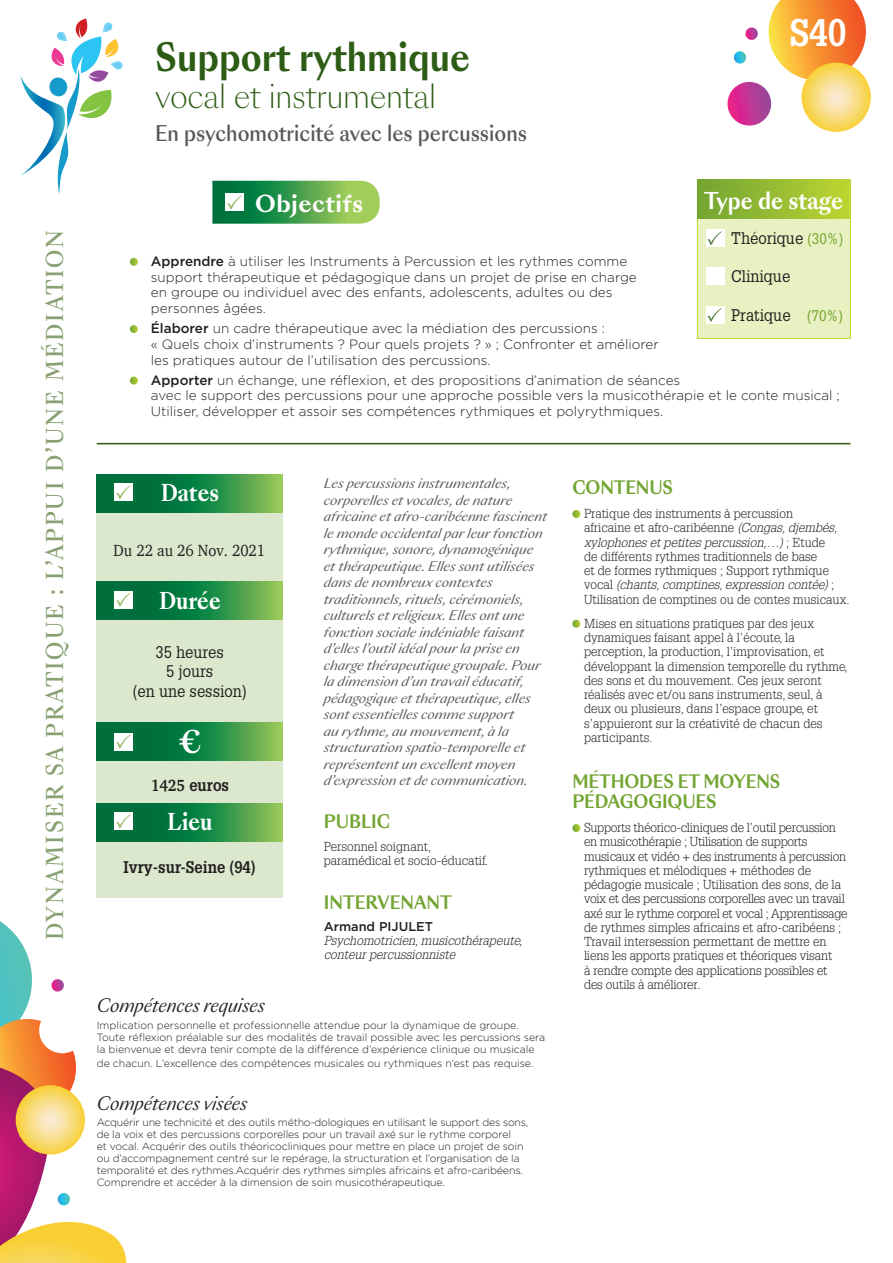
<style>
.page{position:relative;width:893px;height:1263px;background:#fff}
.page>*{position:absolute;margin:0;border:0;box-sizing:border-box;transform-origin:0 0}
.t1{font:700 37.5px "Sang Bleu Sunrise";color:#2d5c14;scale:.9 1}
.t2{font:700 37.5px "Glypha LT Std";color:#fff;scale:.9 1}
.t3{font:300 31.5px "Sang Bleu Sunrise";letter-spacing:-.01em;color:#2d5c14;scale:.9 1}
.t4{font:700 30px "Sang Bleu Kingdom";color:#fff;scale:.9 1}
.t5{font:500 22.5px "Sang Bleu Kingdom";letter-spacing:.1em;color:#88a172;scale:.9 1}
.t6{font:700 22.5px "Sang Bleu Kingdom";color:#fff;scale:.9 1}
.t7{font:700 22.5px "Sang Bleu Sunrise";letter-spacing:.005em;color:#fff;scale:.9 1}
.t8{font:700 22.5px "Sang Bleu Sunrise";letter-spacing:.005em;color:#fff}
.t9{font:500 21px "Sang Bleu Sunrise";color:#57585a;scale:.9 1}
.t10{font:700 18px/19.5px "Sang Bleu Sunrise";letter-spacing:-.01em;color:#73a532;scale:.9 1}
.t11{font:italic 18px "Sang Bleu Sunrise";color:#231f20;scale:.9 1}
.t12{font:16.5px/19.5px "Glypha LT Std";color:#231f20;text-align:center;scale:.9 1}
.t13{font:700 16.5px "Glypha LT Std";color:#231f20;scale:.9 1}
.t14{font:16.5px "Charter";color:#231f20;scale:.9 1}
.t15{font:300 13.5px/15.8px "Gotham";color:#231f20}
.t16{font:300 12.75px/14.2px "Glypha LT Std";color:#231f20}
.t17{font:italic 12.75px/16.5px "Sang Bleu Sunrise";color:#57585a}
.t18{font:italic 300 12.75px/14.2px "Glypha LT Std";color:#231f20}
.t19{font:500 12.75px "Gotham";color:#231f20}
.t20{font:300 10.5px/12px "Gotham";letter-spacing:-.01em;color:#231f20}
.s1{font-size:15px;color:#73a532}
.s2{font-weight:500}
.s3{font-family:"Charter"}
.s4{font-style:italic}
</style>
<div class="page">
<div style="left:97px;top:474px;width:186px;height:423px;background:#dce8cd"></div>
<svg style="left:97px;top:474px;width:186px;height:38px"></svg>
<svg style="left:97px;top:581px;width:186px;height:39px"></svg>
<svg style="left:97px;top:722px;width:186px;height:39px"></svg>
<svg style="left:130px;top:258px;width:8px;height:8px"></svg>
<svg style="left:130px;top:325px;width:8px;height:8px"></svg>
<svg style="left:130px;top:377px;width:8px;height:8px"></svg>
<svg style="left:572px;top:510px;width:8px;height:8px"></svg>
<svg style="left:572px;top:620px;width:8px;height:8px"></svg>
<svg style="left:572px;top:824px;width:8px;height:8px"></svg>
<div style="left:115px;top:483px;width:18px;height:18px;background:#fff"></div>
<svg style="left:116px;top:485px;width:15px;height:14px"></svg>
<div style="left:115px;top:590px;width:18px;height:18px;background:#fff"></div>
<svg style="left:116px;top:592px;width:15px;height:15px"></svg>
<div style="left:115px;top:732px;width:18px;height:18px;background:#fff"></div>
<svg style="left:116px;top:734px;width:15px;height:14px"></svg>
<svg style="left:97px;top:803px;width:186px;height:38px"></svg>
<div style="left:115px;top:812px;width:18px;height:18px;background:#fff"></div>
<svg style="left:116px;top:814px;width:15px;height:14px"></svg>
<div style="left:697px;top:180px;width:154px;height:159px;background:#e9f0c1;border:1px solid #bed630"></div>
<div style="left:697px;top:180px;width:153px;height:38px;background:linear-gradient(to right,#71a434,#bcd531)"></div>
<div style="left:706px;top:229px;width:18px;height:18px;background:#fff"></div>
<svg style="left:707px;top:231px;width:15px;height:14px"></svg>
<div style="left:706px;top:267px;width:18px;height:18px;background:#fff"></div>
<div style="left:706px;top:306px;width:18px;height:18px;background:#fff"></div>
<svg style="left:707px;top:308px;width:15px;height:14px"></svg>
<svg style="left:212px;top:181px;width:168px;height:43px"></svg>
<svg style="left:727px;top:0;width:143px;height:126px"></svg>
<svg style="left:801px;top:63px;width:70px;height:69px"></svg>
<svg style="left:0;top:921px;width:126px;height:342px"></svg>
<hr style="left:97px;top:443px;width:753px;height:1px;background:#2d5c14">
<svg style="left:20px;top:19px;width:103px;height:176px"></svg>
<h3 class="t5" style="left:39px;top:940px;width:791px;rotate:-90deg">DYNAMISER SA PRATIQUE : L’APPUI D’UNE MÉDIATION</h3>
<h1 class="t1" style="left:155px;top:30px;width:351px">Support rythmique</h1>
<h2 class="t3" style="left:155px;top:75px;width:314px">vocal et instrumental</h2>
<h3 class="t9" style="left:155px;top:119px;width:415px">En psychomotricité avec les percussions</h3>
<h1 class="t2" style="left:790px;top:9px;width:65px">S40</h1>
<h3 class="t8" style="left:255px;top:187px;width:110px">Objectifs</h3>
<h3 class="t7" style="left:704px;top:185px;width:156px">Type de stage</h3>
<p class="t12" style="left:731px;top:228px;width:126px">Théorique <span class="s1">(30%)</span></p>
<p class="t12" style="left:731px;top:266px;width:67px">Clinique</p>
<p class="t12" style="left:731px;top:305px;width:126px">Pratique <span class="s1">(70%)</span></p>
<p class="t15" style="left:151px;top:253px;width:487px"><span class="s2">Apprendre</span> à utiliser les Instruments à Percussion et les rythmes comme support thérapeutique et pédagogique dans un projet de prise en charge en groupe ou individuel avec des enfants, adolescents, adultes ou des personnes âgées.</p>
<p class="t15" style="left:151px;top:320px;width:509px"><span class="s2">Élaborer</span> un cadre thérapeutique avec la médiation des percussions :<br>« Quels choix d’instruments ? Pour quels projets ? » ; Confronter et améliorer les pratiques autour de l’utilisation des percussions.</p>
<p class="t15" style="left:151px;top:372px;width:690px"><span class="s2">Apporter</span> un échange, une réflexion, et des propositions d’animation de séances<br>avec le support des percussions pour une approche possible vers la musicothérapie et le conte musical ;<br>Utiliser, développer et assoir ses compétences rythmiques et polyrythmiques.</p>
<h3 class="t6" style="left:161px;top:477px;width:66px">Dates</h3>
<p class="t14" style="left:114px;top:536px;width:170px">Du 22 au 26 Nov. 2021</p>
<h3 class="t6" style="left:159px;top:584px;width:70px">Durée</h3>
<p class="t12" style="left:133px;top:641px;width:128px">35 heures<br>5 jours<br>(en une session)</p>
<h3 class="t4" style="left:178px;top:721px;width:27px">€</h3>
<p class="t13" style="left:151px;top:775px;width:88px"><span class="s3">1425</span> euros</p>
<h3 class="t6" style="left:167px;top:806px;width:52px">Lieu</h3>
<p class="t13" style="left:124px;top:857px;width:148px">Ivry-sur-Seine (94)</p>
<p class="t17" style="left:324px;top:476px;width:225px">Les percussions instrumentales, corporelles et vocales, de nature africaine et afro-caribéenne fascinent le monde occidental par leur fonction rythmique, sonore, dynamogénique et thérapeutique. Elles sont utilisées dans de nombreux contextes traditionnels, rituels, cérémoniels, culturels et religieux. Elles ont une fonction sociale indéniable faisant d’elles l’outil idéal pour la prise en charge thérapeutique groupale. Pour la dimension d’un travail éducatif, pédagogique et thérapeutique, elles sont essentielles comme support<br>au rythme, au mouvement, à la structuration spatio-temporelle et représentent un excellent moyen d’expression et de communication.</p>
<h3 class="t10" style="left:324px;top:812px;width:75px">PUBLIC</h3>
<p class="t16" style="left:324px;top:840px;width:166px">Personnel soignant, paramédical et socio-éducatif.</p>
<h3 class="t10" style="left:324px;top:893px;width:144px">INTERVENANT</h3>
<p class="t19" style="left:324px;top:918px;width:111px">Armand PIJULET</p>
<p class="t18" style="left:324px;top:934px;width:200px">Psychomotricien, musicothérapeute, conteur percussionniste</p>
<h3 class="t11" style="left:97px;top:993px;width:188px">Compétences requises</h3>
<p class="t20" style="left:97px;top:1018px;width:450px">Implication personnelle et professionnelle attendue pour la dynamique de groupe.<br>Toute réflexion préalable sur des modalités de travail possible avec les percussions sera la bienvenue et devra tenir compte de la différence d’expérience clinique ou musicale</p>
<p class="t20" style="left:97px;top:1057px;width:438px">de chacun. L’excellence des compétences musicales ou rythmiques n’est pas requise.</p>
<h3 class="t11" style="left:97px;top:1091px;width:169px">Compétences visées</h3>
<p class="t20" style="left:97px;top:1116px;width:433px">Acquérir une technicité et des outils métho-dologiques en utilisant le support des sons, de la voix et des percussions corporelles pour un travail axé sur le rythme corporel<br>et vocal. Acquérir des outils théoricocliniques pour mettre en place un projet de soin ou d’accompagnement centré sur le repérage, la structuration et l’organisation de la temporalité et des rythmes.Acquérir des rythmes simples africains et afro-caribéens.<br>Comprendre et accéder à la dimension de soin musicothérapeutique.</p>
<h3 class="t10" style="left:572px;top:478px;width:113px">CONTENUS</h3>
<p class="t16" style="left:584px;top:507px;width:267px">Pratique des instruments à percussion<br>africaine et afro-caribéenne <span class="s4">(Congas, djembés, xylophones et petites percussion,…)</span> ; Etude<br>de différents rythmes traditionnels de base<br>et de formes rythmiques ; Support rythmique vocal <span class="s4">(chants, comptines, expression contée)</span> ; Utilisation de comptines ou de contes musicaux.</p>
<p class="t16" style="left:584px;top:616px;width:265px">Mises en situations pratiques par des jeux dynamiques faisant appel à l’écoute, la perception, la production, l’improvisation, et développant la dimension temporelle du rythme, des sons et du mouvement. Ces jeux seront réalisés avec et/ou sans instruments, seul, à deux ou plusieurs, dans l’espace groupe, et s’appuieront sur la créativité de chacun des participants.</p>
<h3 class="t10" style="left:572px;top:772px;width:233px">MÉTHODES ET MOYENS<br>PÉDAGOGIQUES</h3>
<p class="t16" style="left:584px;top:821px;width:265px">Supports théorico-cliniques de l’outil percussion en musicothérapie ; Utilisation de supports musicaux et vidéo + des instruments à percussion rythmiques et mélodiques + méthodes de pédagogie musicale ; Utilisation des sons, de la voix et des percussions corporelles avec un travail axé sur le rythme corporel et vocal ; Apprentissage de rythmes simples africains et afro-caribéens ; Travail intersession permettant de mettre en liens les apports pratiques et théoriques visant<br>à rendre compte des applications possibles et des outils à améliorer<span class="s4">.</span></p>
</div>
